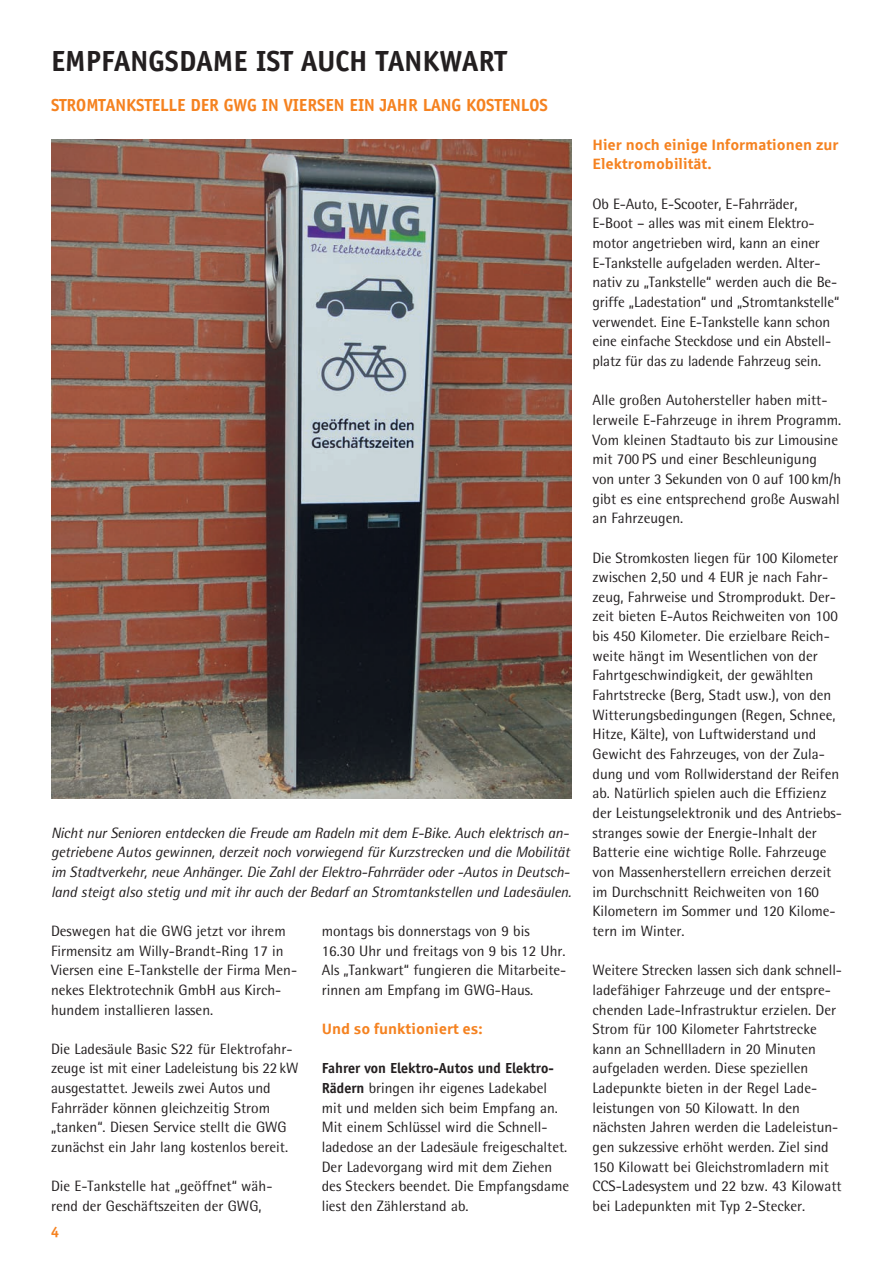
<style>
.page{position:relative;width:893px;height:1263px;background:#fff}
.page>*{position:absolute;margin:0;border:0;box-sizing:border-box;transform-origin:0 0}
.t1{font:700 30px "Officina Sans";letter-spacing:.005em;color:#231f20}
.t2{font:700 18px "Officina Sans";color:#f58220}
.t3{font:15px/19.6px "Rotis Semi Sans";color:#231f20}
.t4{font:italic 15px/19.6px "Rotis Semi Sans";letter-spacing:-.01em;color:#231f20}
.t5{font:700 15px/19.6px "Sparkasse Rg";color:#f58220}
.t6{font:700 15px "Officina Sans";color:#231f20}
.t7{font:700 15px "Officina San ITC";color:#f58220}
.s1{font-family:"Officina Sans";font-weight:700}
</style>
<div class="page">
<img style="left:51px;top:139px;width:520px;height:659px">
<h1 class="t1" style="left:51px;top:43px;width:457px">EMPFANGSDAME IST AUCH TANKWART</h1>
<p class="t2" style="left:51px;top:94px;width:498px">STROMTANKSTELLE DER GWG IN VIERSEN EIN JAHR LANG KOSTENLOS</p>
<p class="t4" style="left:51px;top:822px;width:522px">Nicht nur Senioren entdecken die Freude am Radeln mit dem E-Bike. Auch elektrisch an&shy;getriebene Autos gewinnen, derzeit noch vorwiegend für Kurzstrecken und die Mobilität im Stadtverkehr, neue Anhänger. Die Zahl der Elektro-Fahrräder oder -Autos in Deutsch&shy;land steigt also stetig und mit ihr auch der Bedarf an Stromtankstellen und Ladesäulen.</p>
<p class="t3" style="left:51px;top:921px;width:248px">Deswegen hat die GWG jetzt vor ihrem Firmensitz am Willy-Brandt-Ring 17 in Viersen eine E-Tankstelle der Firma Men&shy;nekes Elektrotechnik GmbH aus Kirch&shy;hundem installieren lassen.</p>
<p class="t3" style="left:51px;top:1039px;width:249px">Die Ladesäule Basic S22 für Elektrofahr&shy;zeuge ist mit einer Ladeleistung bis 22 kW ausgestattet. Jeweils zwei Autos und Fahrräder können gleichzeitig Strom „tanken“. Diesen Service stellt die GWG zunächst ein Jahr lang kostenlos bereit.</p>
<p class="t3" style="left:51px;top:1176px;width:223px">Die E-Tankstelle hat „geöffnet“ wäh&shy;rend der Geschäftszeiten der GWG,</p>
<p class="t3" style="left:322px;top:921px;width:245px">montags bis donnerstags von 9 bis 16.30 Uhr und freitags von 9 bis 12 Uhr.<br>Als „Tankwart“ fungieren die Mitarbeite&shy;rinnen am Empfang im GWG-Haus.</p>
<p class="t5" style="left:322px;top:1018px;width:162px">Und so funktioniert es:</p>
<p class="t6" style="left:322px;top:1059px;width:233px">Fahrer von Elektro-Autos und Elektro-</p>
<p class="t3" style="left:322px;top:1078px;width:249px"><span class="s1">Rädern</span> bringen ihr eigenes Ladekabel mit und melden sich beim Empfang an.<br>Mit einem Schlüssel wird die Schnell&shy;ladedose an der Ladesäule freigeschaltet.<br>Der Ladevorgang wird mit dem Ziehen des Steckers beendet. Die Empfangsdame liest den Zählerstand ab.</p>
<p class="t7" style="left:51px;top:1222px;width:10px">4</p>
<p class="t5" style="left:592px;top:134px;width:247px">Hier noch einige Informationen zur<br>Elektromobilität.</p>
<p class="t3" style="left:592px;top:194px;width:248px">Ob E-Auto, E-Scooter, E-Fahrräder, E-Boot – alles was mit einem Elektro&shy;motor angetrieben wird, kann an einer E-Tankstelle aufgeladen werden. Alter&shy;nativ zu „Tankstelle“ werden auch die Be&shy;griffe „Ladestation“ und „Stromtankstelle“ verwendet. Eine E-Tankstelle kann schon eine einfache Steckdose und ein Abstell&shy;platz für das zu ladende Fahrzeug sein.</p>
<p class="t3" style="left:592px;top:390px;width:250px">Alle großen Autohersteller haben mitt&shy;lerweile E-Fahrzeuge in ihrem Programm.<br>Vom kleinen Stadtauto bis zur Limousine mit 700 PS und einer Beschleunigung von unter 3 Sekunden von 0 auf 100 km/h gibt es eine entsprechend große Auswahl an Fahrzeugen.</p>
<p class="t3" style="left:592px;top:547px;width:251px">Die Stromkosten liegen für 100 Kilometer zwischen 2,50 und 4 EUR je nach Fahr&shy;zeug, Fahrweise und Stromprodukt. Der&shy;zeit bieten E-Autos Reichweiten von 100 bis 450 Kilometer. Die erzielbare Reich&shy;weite hängt im Wesentlichen von der Fahrtgeschwindigkeit, der gewählten Fahrtstrecke (Berg, Stadt usw.), von den Witterungsbedingungen (Regen, Schnee, Hitze, Kälte), von Luftwiderstand und Gewicht des Fahrzeuges, von der Zula&shy;dung und vom Rollwiderstand der Reifen ab. Natürlich spielen auch die Effizienz der Leistungselektronik und des Antriebs&shy;stranges sowie der Energie-Inhalt der Batterie eine wichtige Rolle. Fahrzeuge von Massenherstellern erreichen derzeit im Durchschnitt Reichweiten von 160<br>Kilometern im Sommer und 120 Kilome&shy;tern im Winter.</p>
<p class="t3" style="left:592px;top:960px;width:251px">Weitere Strecken lassen sich dank schnell&shy;ladefähiger Fahrzeuge und der entspre&shy;chenden Lade-Infrastruktur erzielen. Der Strom für 100 Kilometer Fahrtstrecke kann an Schnellladern in 20 Minuten aufgeladen werden. Diese speziellen Ladepunkte bieten in der Regel Lade&shy;leistungen von 50 Kilowatt. In den nächsten Jahren werden die Ladeleistun&shy;gen sukzessive erhöht werden. Ziel sind 150 Kilowatt bei Gleichstromladern mit CCS-Ladesystem und 22 bzw. 43 Kilowatt bei Ladepunkten mit Typ 2-Stecker.</p>
</div>
